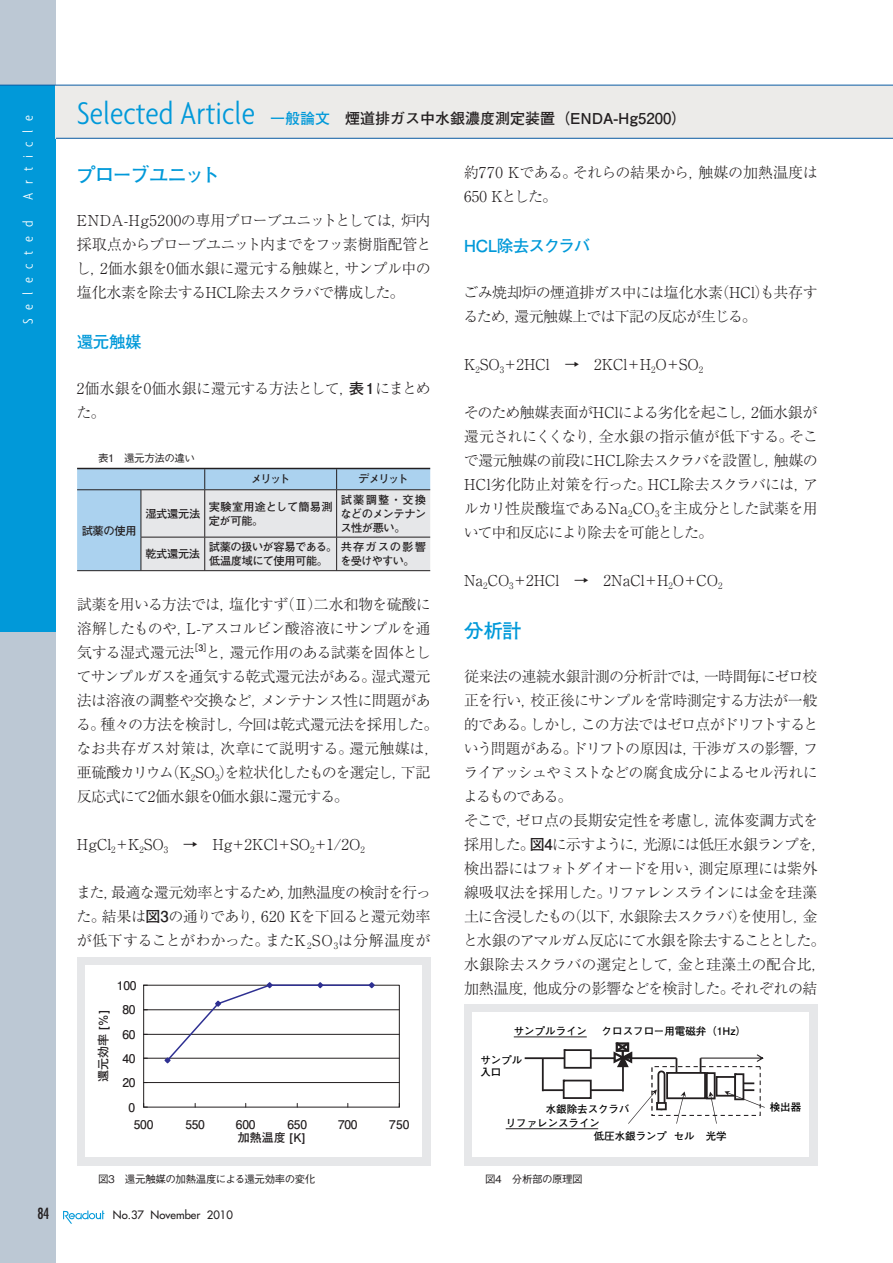
<style>
.page{position:relative;width:893px;height:1263px;background:#fff}
.page>*{position:absolute;margin:0;border:0;box-sizing:border-box;transform-origin:0 0}
.t1{font:300 condensed 33.9px "Agenda";color:#0199d9}
.t2{font:19.5px "Futo Go B101 Pro Bold 90 pv RKSJ H";letter-spacing:-.09em;color:#0199d9}
.t3{font:19.5px "Futo Go B101 Pro Bold 90 pv RKSJ H";letter-spacing:-.06em;color:#0199d9}
.t4{font:16.5px "Futo Go B101 Pro Bold 90 pv RKSJ H";letter-spacing:-.045em;color:#0199d9}
.t5{font:16.5px "Futo Go B101 Pro Bold 90 pv RKSJ H";letter-spacing:-.025em;color:#0199d9}
.t6{font:15px/24px "Ryumin Pro Light 90 pv RKSJ H";letter-spacing:-.04em;color:#231f20;text-align:justify}
.t7{font:15px "Ryumin Pro Light 90 pv RKSJ H";letter-spacing:.005em;color:#231f20}
.t8{font:15px/24px "Ryumin Pro Light 90 pv RKSJ H";letter-spacing:-.01em;color:#231f20}
.t9{font:15px "Futo Go B101 Pro Bold 90 pv RKSJ H";color:#231f20}
.t10{font:300 condensed 15px "Agenda";letter-spacing:.58em;color:#fff}
.t11{font:condensed 15px "Futura";color:#231f20}
.t12{font:12px "Futo Go B101 Pro Bold 90 pv RKSJ H";letter-spacing:-.025em;color:#231f20}
.t13{font:11.25px/13.8px "Futo Go B101 Pro Bold 90 pv RKSJ H";letter-spacing:-.035em;color:#231f20;text-align:justify}
.t14{font:11.25px "Futura";color:#231f20}
.t15{font:11.25px/13.8px "Futo Go B101 Pro Bold 90 pv RKSJ H";color:#231f20}
.t16{font:10.5px/12.6px "Futo Go B101 Pro Bold 90 pv RKSJ H";color:#000}
.t17{font:10.5px "Gothic BBB Pro Medium 90 pv RKSJ H";letter-spacing:-.045em;color:#231f20}
.t18{font:8.7px "Futo Go B101 Pro Bold 90 pv RKSJ H";color:#231f20}
.s1{color:#0199d9}
.s2{font-family:"Futo Go B101 Pro Bold 90 pv RKSJ H"}
</style>
<div class="page">
<div style="left:0;top:0;width:56px;height:1263px;background:#bcc8d4"></div>
<div style="left:0;top:85px;width:56px;height:547px;background:#0199d9"></div>
<svg style="left:63px;top:1211px;width:41px;height:13px"></svg>
<div style="left:56px;top:85px;width:836px;height:53px;background:#ecebe9"></div>
<hr style="left:0;top:85px;width:892px;height:1px;background:#0d5da5">
<hr style="left:56px;top:138px;width:836px;height:1px;background:#0d5da5">
<hr style="left:77px;top:468px;width:353px;height:1px;background:#231f20">
<svg style="left:77px;top:469px;width:353px;height:101px;background:#cfdde8"></svg>
<hr style="left:77px;top:489px;width:128px;height:1px;background:#231f20">
<hr style="left:141px;top:490px;width:1px;height:47px;background:#231f20">
<hr style="left:205px;top:489px;width:131px;height:1px;background:#231f20">
<hr style="left:204px;top:490px;width:1px;height:47px;background:#231f20">
<hr style="left:336px;top:489px;width:94px;height:1px;background:#231f20">
<hr style="left:336px;top:490px;width:1px;height:47px;background:#231f20">
<hr style="left:141px;top:537px;width:64px;height:1px;background:#231f20">
<hr style="left:141px;top:537px;width:1px;height:33px;background:#231f20">
<hr style="left:205px;top:537px;width:131px;height:1px;background:#231f20">
<hr style="left:204px;top:537px;width:1px;height:33px;background:#231f20">
<hr style="left:336px;top:537px;width:94px;height:1px;background:#231f20">
<hr style="left:336px;top:537px;width:1px;height:33px;background:#231f20">
<hr style="left:77px;top:570px;width:353px;height:1px;background:#231f20">
<div style="left:77px;top:957px;width:353px;height:208px;background:#e6e7e9"></div>
<div style="left:86px;top:966px;width:335px;height:191px;background:#fff"></div>
<hr style="left:144px;top:1082px;width:255px;height:1px;background:#231f20">
<hr style="left:144px;top:1058px;width:255px;height:1px;background:#231f20">
<hr style="left:144px;top:1034px;width:255px;height:1px;background:#231f20">
<hr style="left:144px;top:1010px;width:255px;height:1px;background:#231f20">
<svg style="left:143px;top:1103px;width:4px;height:5px"></svg>
<svg style="left:163px;top:982px;width:213px;height:82px"></svg>
<div style="left:464px;top:1004px;width:353px;height:161px;background:#e6e7e9"></div>
<div style="left:473px;top:1012px;width:335px;height:145px;background:#fff"></div>
<hr style="left:542px;top:1089px;width:80px;height:2px;background:#231f20">
<hr style="left:542px;top:1058px;width:1px;height:33px;background:#231f20">
<div style="left:563px;top:1081px;width:27px;height:17px;background:#fff"></div>
<div style="left:562px;top:1080px;width:29px;height:19px;border:2px solid #231f20"></div>
<hr style="left:524px;top:1057px;width:152px;height:2px;background:#231f20">
<div style="left:564px;top:1050px;width:26px;height:18px;background:#fff"></div>
<div style="left:563px;top:1049px;width:28px;height:20px;border:2px solid #231f20"></div>
<svg style="left:612px;top:1042px;width:152px;height:82px"></svg>
<hr style="left:505px;top:1128px;width:93px;height:1px;background:#231f20">
<hr style="left:514px;top:1037px;width:72px;height:1px;background:#231f20">
<p class="t10" style="left:19px;top:200px;width:87px;rotate:-90deg">Article</p>
<p class="t10" style="left:19px;top:324px;width:105px;rotate:-90deg">Selected</p>
<h1 class="t1" style="left:77px;top:92px;width:179px">Selected Article</h1>
<p class="t9" style="left:270px;top:112px;width:418px"><span class="s1">一般論文</span>　煙道排ガス中水銀濃度測定装置（ENDA-Hg5200）</p>
<h2 class="t2" style="left:76px;top:168px;width:145px">プローブユニット</h2>
<p class="t6" style="left:76px;top:211px;width:357px">ENDA-Hg5200の専用プローブユニットとしては，炉内採取点からプローブユニット内までをフッ素樹脂配管とし，2価水銀を0価水銀に還元する触媒と，サンプル中の塩化水素を除去するHCL除去スクラバで構成した。</p>
<p class="t5" style="left:77px;top:335px;width:66px">還元触媒</p>
<p class="t6" style="left:77px;top:379px;width:356px">2価水銀を0価水銀に還元する方法として，<span class="s2">表１</span>にまとめた。</p>
<p class="t17" style="left:98px;top:454px;width:98px">表1　還元方法の違い</p>
<p class="t13" style="left:251px;top:474px;width:41px">メリット</p>
<p class="t13" style="left:358px;top:474px;width:52px">デメリット</p>
<p class="t8" style="left:464px;top:163px;width:355px">約770 Kである。それらの結果から，触媒の加熱温度は<br>650 Kとした。</p>
<p class="t4" style="left:463px;top:239px;width:128px">HCL除去スクラバ</p>
<p class="t6" style="left:463px;top:283px;width:356px">ごみ焼却炉の煙道排ガス中には塩化水素（HCl）も共存するため，還元触媒上では下記の反応が生じる。</p>
<p class="t7" style="left:464px;top:359px;width:241px">K<sub>2</sub>SO<sub>3</sub>＋2HCl　→　2KCl＋H<sub>2</sub>O＋SO<sub>2</sub></p>
<p class="t6" style="left:463px;top:403px;width:356px">そのため触媒表面がHClによる劣化を起こし，2価水銀が還元されにくくなり，全水銀の指示値が低下する。そこで還元触媒の前段にHCL除去スクラバを設置し，触媒のHCl劣化防止対策を行った。HCL除去スクラバには，アルカリ性炭酸塩であるNa<sub>2</sub>CO<sub>3</sub>を主成分とした試薬を用いて中和反応により除去を可能とした。</p>
<p class="t7" style="left:464px;top:575px;width:260px">Na<sub>2</sub>CO<sub>3</sub>＋2HCl　→　2NaCl＋H<sub>2</sub>O＋CO<sub>2</sub></p>
<h2 class="t3" style="left:464px;top:624px;width:59px">分析計</h2>
<p class="t6" style="left:463px;top:667px;width:365px;text-align:left">従来法の連続水銀計測の分析計では，一時間毎にゼロ校正を行い，校正後にサンプルを常時測定する方法が一般的である。しかし，この方法ではゼロ点がドリフトするという問題がある。ドリフトの原因は，干渉ガスの影響，フライアッシュやミストなどの腐食成分によるセル汚れによるものである。<br>そこで，ゼロ点の長期安定性を考慮し，流体変調方式を採用した。<span class="s2">図4</span>に示すように，光源には低圧水銀ランプを，検出器にはフォトダイオードを用い，測定原理には紫外線吸収法を採用した。リファレンスラインには金を珪藻土に含浸したもの（以下，水銀除去スクラバ）を使用し，金と水銀のアマルガム反応にて水銀を除去することとした。水銀除去スクラバの選定として，金と珪藻土の配合比，加熱温度，他成分の影響などを検討した。それぞれの結</p>
<p class="t13" style="left:145px;top:508px;width:56px">湿式還元法</p>
<p class="t15" style="left:209px;top:501px;width:125px">実験室用途として簡易測定が可能。</p>
<p class="t13" style="left:340px;top:494px;width:87px">試薬調整・交換などのメンテナンス性が悪い。</p>
<p class="t13" style="left:145px;top:549px;width:56px">乾式還元法</p>
<p class="t13" style="left:209px;top:542px;width:219px">試薬の扱いが容易である。共存ガスの影響低温度域にて使用可能。</p>
<p class="t13" style="left:82px;top:525px;width:56px">試薬の使用</p>
<p class="t13" style="left:340px;top:555px;width:76px">を受けやすい。</p>
<p class="t6" style="left:77px;top:595px;width:355px">試薬を用いる方法では，塩化すず（Ⅱ）二水和物を硫酸に溶解したものや，L-アスコルビン酸溶液にサンプルを通気する湿式還元法</p>
<p class="t18" style="left:190px;top:644px;width:24px">［3］</p>
<p class="t6" style="left:76px;top:643px;width:364px;text-align:left;text-indent:130px">と，還元作用のある試薬を固体としてサンプルガスを通気する乾式還元法がある。湿式還元法は溶液の調整や交換など，メンテナンス性に問題がある。種々の方法を検討し，今回は乾式還元法を採用した。なお共存ガス対策は，次章にて説明する。還元触媒は，亜硫酸カリウム（K<sub>2</sub>SO<sub>3</sub>）を粒状化したものを選定し，下記反応式にて2価水銀を0価水銀に還元する。</p>
<p class="t7" style="left:77px;top:839px;width:289px">HgCl<sub>2</sub>＋K<sub>2</sub>SO<sub>3</sub>　→　Hg＋2KCl＋SO<sub>2</sub>＋1/2O<sub>2</sub></p>
<p class="t6" style="left:76px;top:883px;width:356px">また，最適な還元効率とするため，加熱温度の検討を行った。結果は<span class="s2">図3</span>の通りであり，620 Kを下回ると還元効率が低下することがわかった。またK<sub>2</sub>SO<sub>3</sub>は分解温度が</p>
<p class="t12" style="left:117px;top:981px;width:21px">100</p>
<p class="t12" style="left:99px;top:1082px;width:72px;rotate:-90deg">還元効率 [%]</p>
<p class="t12" style="left:122px;top:1005px;width:15px">80</p>
<p class="t12" style="left:122px;top:1030px;width:15px">60</p>
<p class="t12" style="left:122px;top:1054px;width:15px">40</p>
<p class="t12" style="left:122px;top:1078px;width:15px">20</p>
<p class="t12" style="left:128px;top:1103px;width:8px">0</p>
<p class="t12" style="left:134px;top:1120px;width:21px">500</p>
<p class="t12" style="left:185px;top:1120px;width:21px">550</p>
<p class="t12" style="left:236px;top:1120px;width:21px">600</p>
<p class="t12" style="left:287px;top:1120px;width:21px">650</p>
<p class="t12" style="left:338px;top:1120px;width:21px">700</p>
<p class="t12" style="left:389px;top:1120px;width:22px">750</p>
<p class="t12" style="left:238px;top:1133px;width:69px">加熱温度 [K]</p>
<p class="t17" style="left:98px;top:1175px;width:219px">図3　還元触媒の加熱温度による還元効率の変化</p>
<p class="t16" style="left:514px;top:1027px;width:75px">サンプルライン</p>
<p class="t16" style="left:480px;top:1055px;width:43px">サンプル入口</p>
<p class="t16" style="left:601px;top:1027px;width:146px">クロスフロー用電磁弁（1Hz）</p>
<p class="t16" style="left:545px;top:1104px;width:85px">水銀除去スクラバ</p>
<p class="t16" style="left:505px;top:1118px;width:96px">リファレンスライン</p>
<p class="t16" style="left:593px;top:1131px;width:134px">低圧水銀ランプ セル 光学</p>
<p class="t17" style="left:485px;top:1175px;width:99px">図4　分析部の原理図</p>
<p class="t16" style="left:769px;top:1103px;width:33px">検出器</p>
<p class="t11" style="left:37px;top:1207px;width:14px">84</p>
<p class="t14" style="left:113px;top:1209px;width:121px">No.37 November 2010</p>
</div>
